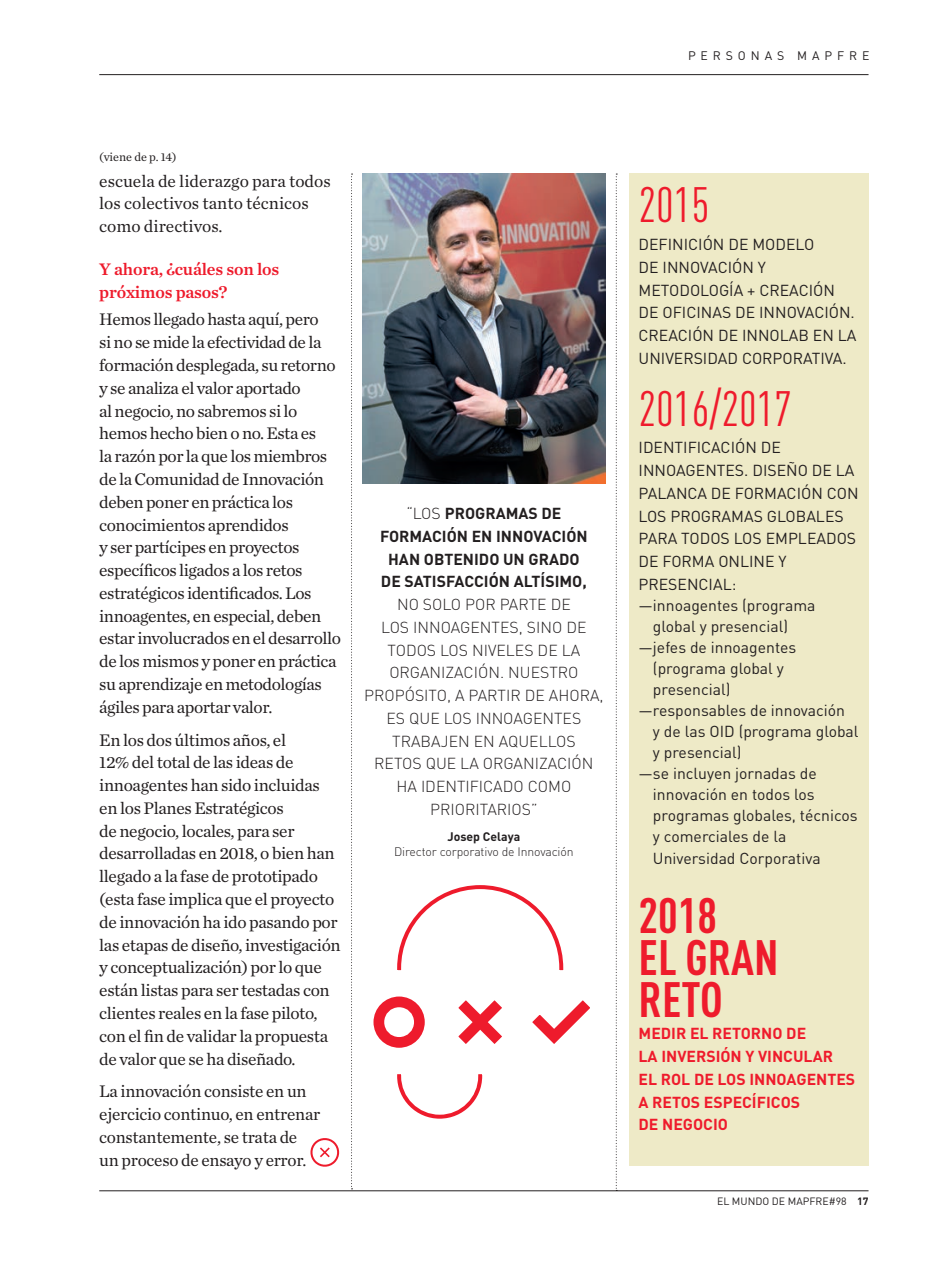
<style>
.page{position:relative;width:943px;height:1265px;background:#fff}
.page>*{position:absolute;margin:0;border:0;box-sizing:border-box;transform-origin:0 0}
.t1{font:700 49px/42px "DIN Cond";color:#ee1b2c}
.t2{font:49px "DIN Cond";color:#ee1b2c}
.t3{font:17.5px/22.8px "Chronicle Text G1";letter-spacing:-.02em;color:#231f20}
.t4{font:17.5px/22.8px "Chronicle Text G1";color:#231f20}
.t5{font:600 17.5px/22.8px "Chronicle Text G1";letter-spacing:-.01em;color:#ee1b2c}
.t6{font:15.75px/22.8px "DIN";color:#231f20}
.t7{font:300 15.75px/22.8px "DIN";color:#231f20;text-align:center}
.t8{font:700 15.75px/22.8px "DIN";color:#ee1b2c}
.t9{font:700 15.75px/22.8px "DIN";color:#231f20;text-align:center}
.t10{font:300 12.25px "DIN";color:#231f20}
.t11{font:12.25px "DIN";letter-spacing:.4em;color:#231f20}
.t12{font:12.25px "Chronicle Text G1";color:#231f20}
.t13{font:700 12.25px "DIN";color:#231f20}
.t14{font:10.5px "DIN";color:#231f20}
.s1{font-weight:300}
.s2{font-weight:700}
</style>
<div class="page">
<hr style="left:99px;top:74px;width:769px;height:1px;background:#231f20">
<hr style="left:99px;top:1190px;width:769px;height:1px;background:#231f20">
<img style="left:362px;top:174px;width:243px;height:310px">
<svg style="left:351px;top:174px;width:1px;height:1015px"></svg>
<svg style="left:616px;top:174px;width:1px;height:1015px"></svg>
<div style="left:628px;top:174px;width:240px;height:992px;background:#eeeac7"></div>
<svg style="left:373px;top:885px;width:217px;height:234px"></svg>
<svg style="left:310px;top:1138px;width:30px;height:29px"></svg>
<p class="t11" style="left:688px;top:48px;width:183px">PERSONAS MAPFRE</p>
<p class="t12" style="left:99px;top:149px;width:79px">(viene de p. 14)</p>
<p class="t4" style="left:99px;top:169px;width:233px">escuela de liderazgo para todos los colectivos tanto técnicos como directivos.</p>
<p class="t5" style="left:99px;top:257px;width:182px">Y ahora, ¿cuáles son los próximos pasos?</p>
<p class="t3" style="left:99px;top:308px;width:243px">Hemos llegado hasta aquí, pero<br>si no se mide la efectividad de la formación desplegada, su retorno y se analiza el valor aportado<br>al negocio, no sabremos si lo hemos hecho bien o no. Esta es<br>la razón por la que los miembros de la Comunidad de Innovación deben poner en práctica los conocimientos aprendidos<br>y ser partícipes en proyectos específicos ligados a los retos estratégicos identificados. Los innoagentes, en especial, deben estar involucrados en el desarrollo de los mismos y poner en práctica su aprendizaje en metodologías ágiles para aportar valor.</p>
<p class="t3" style="left:99px;top:728px;width:243px">En los dos últimos años, el<br>12% del total de las ideas de innoagentes han sido incluidas en los Planes Estratégicos<br>de negocio, locales, para ser desarrolladas en 2018, o bien han llegado a la fase de prototipado (esta fase implica que el proyecto de innovación ha ido pasando por las etapas de diseño, investigación y conceptualización) por lo que están listas para ser testadas con clientes reales en la fase piloto, con el fin de validar la propuesta de valor que se ha diseñado.</p>
<p class="t3" style="left:99px;top:1080px;width:222px">La innovación consiste en un ejercicio continuo, en entrenar constantemente, se trata de un proceso de ensayo y error.</p>
<p class="t9" style="left:380px;top:501px;width:209px"><span class="s1">“LOS</span> PROGRAMAS DE<br>FORMACIÓN EN INNOVACIÓN<br>HAN OBTENIDO UN GRADO<br>DE SATISFACCIÓN ALTÍSIMO,</p>
<p class="t7" style="left:364px;top:593px;width:241px">NO SOLO POR PARTE DE<br>LOS INNOAGENTES, SINO DE<br>TODOS LOS NIVELES DE LA<br>ORGANIZACIÓN. NUESTRO<br>PROPÓSITO, A PARTIR DE AHORA,<br>ES QUE LOS INNOAGENTES<br>TRABAJEN EN AQUELLOS<br>RETOS QUE LA ORGANIZACIÓN<br>HA IDENTIFICADO COMO<br>PRIORITARIOS”</p>
<p class="t13" style="left:447px;top:828px;width:74px">Josep Celaya</p>
<p class="t10" style="left:394px;top:844px;width:181px">Director corporativo de Innovación</p>
<h1 class="t2" style="left:638px;top:177px;width:72px">2015</h1>
<p class="t6" style="left:638px;top:233px;width:219px">DEFINICIÓN DE MODELO<br>DE INNOVACIÓN Y<br>METODOLOGÍA + CREACIÓN<br>DE OFICINAS DE INNOVACIÓN.<br>CREACIÓN DE INNOLAB EN LA<br>UNIVERSIDAD CORPORATIVA.</p>
<h1 class="t2" style="left:638px;top:380px;width:155px">2016/2017</h1>
<p class="t6" style="left:638px;top:436px;width:221px">IDENTIFICACIÓN DE<br>INNOAGENTES. DISEÑO DE LA<br>PALANCA DE FORMACIÓN CON<br>LOS PROGRAMAS GLOBALES<br>PARA TODOS LOS EMPLEADOS<br>DE FORMA ONLINE Y<br>PRESENCIAL:</p>
<p class="t6" style="left:653px;top:594px;width:164px;line-height:21px;text-indent:-14px">— innoagentes (programa global y presencial)</p>
<p class="t6" style="left:638px;top:635px;width:159px">— jefes de innoagentes</p>
<p class="t6" style="left:653px;top:656px;width:132px">(programa global y</p>
<p class="t6" style="left:653px;top:677px;width:79px">presencial)</p>
<p class="t6" style="left:638px;top:698px;width:208px">—responsables de innovación</p>
<p class="t6" style="left:653px;top:719px;width:207px">y de las OID (programa global</p>
<p class="t6" style="left:653px;top:740px;width:90px">y presencial)</p>
<p class="t6" style="left:638px;top:761px;width:180px">—se incluyen jornadas de</p>
<p class="t6" style="left:653px;top:782px;width:163px">innovación en todos los</p>
<p class="t6" style="left:653px;top:803px;width:206px">programas globales, técnicos</p>
<p class="t6" style="left:653px;top:824px;width:135px">y comerciales de la</p>
<p class="t6" style="left:653px;top:847px;width:169px">Universidad Corporativa</p>
<h1 class="t1" style="left:638px;top:893px;width:142px">2018<br>EL GRAN<br>RETO</h1>
<p class="t8" style="left:638px;top:1022px;width:218px">MEDIR EL RETORNO DE<br>LA INVERSIÓN Y VINCULAR<br>EL ROL DE LOS INNOAGENTES<br>A RETOS ESPECÍFICOS<br>DE NEGOCIO</p>
<p class="t14" style="left:717px;top:1194px;width:153px">EL MUNDO DE MAPFRE#98 <span class="s2">17</span></p>
</div>
